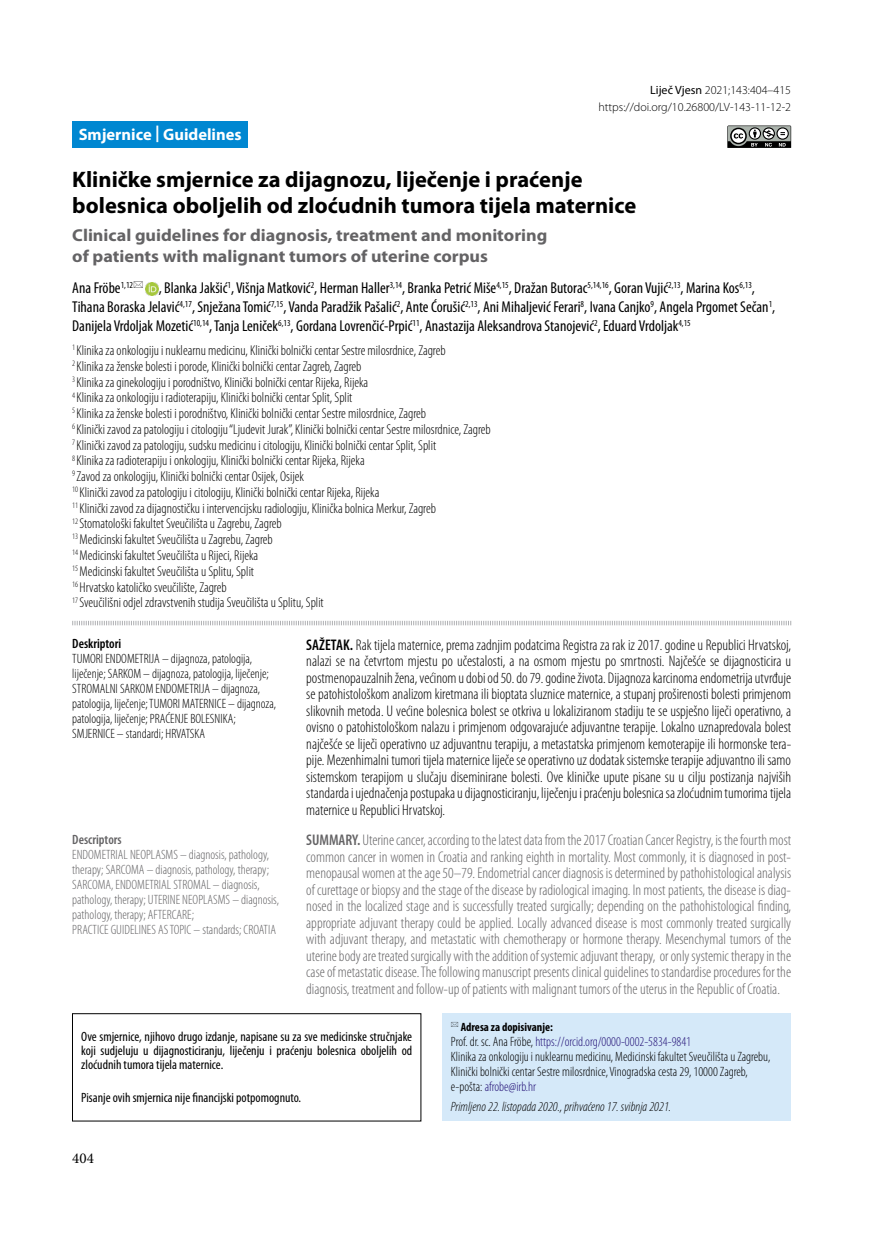
<style>
.page{position:relative;width:872px;height:1234px;background:#fff}
.page>*{position:absolute;margin:0;border:0;box-sizing:border-box;transform-origin:0 0}
.t1{font:700 22.5px/25.5px "Myriad Pro";color:#000}
.t2{font:700 17.25px/20.2px "Myriad Pro";color:#646365;scale:1.05 1}
.t3{font:700 16.5px "Myriad Pro";color:#fff}
.t4{font:condensed 15.75px/18.8px "Myriad Pro";color:#000}
.t5{font:300 condensed 15.45px/16.5px "Myriad Pro";color:#000;text-align:justify}
.t6{font:300 condensed 15.45px/16.5px "Myriad Pro";color:#646365;text-align:justify}
.t7{font:15px "Minion Pro";color:#000}
.t8{font:300 condensed 14.25px/15.8px "Myriad Pro";color:#000}
.t9{font:300 condensed 13.5px/15px "Myriad Pro";color:#000}
.t10{font:300 condensed 13.5px/15px "Myriad Pro";color:#646365}
.t11{font:condensed 13.5px/14.2px "Myriad Pro";color:#000;text-align:justify}
.t12{font:italic 300 condensed 13.5px "Myriad Pro";color:#000}
.t13{font:600 condensed 13.5px "Myriad Pro";color:#000}
.t14{font:600 condensed 13.5px "Myriad Pro";color:#646365}
.t15{font:300 12px/16.5px "Myriad Pro";color:#000;text-align:right}
.t16{font:700 condensed 12px "Myriad Pro";color:#000}
.s1{font-weight:400}
.s2{font-weight:600}
.s3{color:#231177}
</style>
<div class="page">
<svg style="left:727px;top:125px;width:64px;height:23px"></svg>
<div style="left:442px;top:1013px;width:349px;height:107px;background:#d5e9f9"></div>
<div style="left:72px;top:1013px;width:349px;height:107px;border:1px solid #000"></div>
<div style="left:72px;top:121px;width:176px;height:27px;background:#0087d1"></div>
<svg style="left:72px;top:620px;width:719px;height:6px"></svg>
<svg style="left:145px;top:282px;width:14px;height:13px"></svg>
<p class="t3" style="left:79px;top:123px;width:164px">Smjernice | Guidelines</p>
<p class="t15" style="left:598px;top:82px;width:194px"><span class="s1">Liječ Vjesn</span> 2021;143:404–415 https://doi.org/10.26800/LV-143-11-12-2</p>
<h1 class="t1" style="left:72px;top:166px;width:565px">Kliničke smjernice za dijagnozu, liječenje i praćenje bolesnica oboljelih od zloćudnih tumora tijela maternice</h1>
<p class="t2" style="left:72px;top:225px;width:454px">Clinical guidelines for diagnosis, treatment and monitoring of patients with malignant tumors of uterine corpus</p>
<p class="t4" style="left:72px;top:278px;width:62px">Ana Fröbe<sup>1,12</sup></p>
<p class="t4" style="left:72px;top:278px;width:704px;text-indent:86px">, Blanka Jakšić<sup>1</sup>, Višnja Matković<sup>2</sup>, Herman Haller<sup>3,14</sup>, Branka Petrić Miše<sup>4,15</sup>, Dražan Butorac<sup>5,14,16</sup>, Goran Vujić<sup>2,13</sup>, Marina Kos<sup>6,13</sup>,<br>Tihana Boraska Jelavić<sup>4,17</sup>, Snježana Tomić<sup>7,15</sup>, Vanda Paradžik Pašalić<sup>2</sup>, Ante Ćorušić<sup>2,13</sup>, Ani Mihaljević Ferari<sup>8</sup>, Ivana Canjko<sup>9</sup>, Angela Prgomet Sečan<sup>1</sup>,<br>Danijela Vrdoljak Mozetić<sup>10,14</sup>, Tanja Leniček<sup>6,13</sup>, Gordana Lovrenčić-Prpić<sup>11</sup>, Anastazija Aleksandrova Stanojević<sup>2</sup>, Eduard Vrdoljak<sup>4,15</sup></p>
<p class="t8" style="left:72px;top:342px;width:420px"><sup>1</sup> Klinika za onkologiju i nuklearnu medicinu, Klinički bolnički centar Sestre milosrdnice, Zagreb<br><sup>2</sup> Klinika za ženske bolesti i porode, Klinički bolnički centar Zagreb, Zagreb<br><sup>3</sup> Klinika za ginekologiju i porodništvo, Klinički bolnički centar Rijeka, Rijeka<br><sup>4</sup> Klinika za onkologiju i radioterapiju, Klinički bolnički centar Split, Split<br><sup>5</sup> Klinika za ženske bolesti i porodništvo, Klinički bolnički centar Sestre milosrdnice, Zagreb<br><sup>6</sup> Klinički zavod za patologiju i citologiju “Ljudevit Jurak”, Klinički bolnički centar Sestre milosrdnice, Zagreb <sup>7</sup> Klinički zavod za patologiju, sudsku medicinu i citologiju, Klinički bolnički centar Split, Split<br><sup>8</sup> Klinika za radioterapiju i onkologiju, Klinički bolnički centar Rijeka, Rijeka<br><sup>9</sup> Zavod za onkologiju, Klinički bolnički centar Osijek, Osijek<br><sup>10</sup> Klinički zavod za patologiju i citologiju, Klinički bolnički centar Rijeka, Rijeka<br><sup>11</sup> Klinički zavod za dijagnostičku i intervencijsku radiologiju, Klinička bolnica Merkur, Zagreb<br><sup>12</sup> Stomatološki fakultet Sveučilišta u Zagrebu, Zagreb<br><sup>13</sup> Medicinski fakultet Sveučilišta u Zagrebu, Zagreb<br><sup>14</sup> Medicinski fakultet Sveučilišta u Rijeci, Rijeka<br><sup>15</sup> Medicinski fakultet Sveučilišta u Splitu, Split<br><sup>16</sup> Hrvatsko katoličko sveučilište, Zagreb<br><sup>17</sup> Sveučilišni odjel zdravstvenih studija Sveučilišta u Splitu, Split</p>
<p class="t13" style="left:72px;top:635px;width:50px">Deskriptori</p>
<p class="t9" style="left:72px;top:651px;width:205px">TUMORI ENDOMETRIJA – dijagnoza, patologija, liječenje; SARKOM – dijagnoza, patologija, liječenje; STROMALNI SARKOM ENDOMETRIJA – dijagnoza, patologija, liječenje; TUMORI MATERNICE – dijagnoza, patologija, liječenje; PRAĆENJE BOLESNIKA; SMJERNICE – standardi; HRVATSKA</p>
<p class="t14" style="left:72px;top:830px;width:51px">Descriptors</p>
<p class="t10" style="left:72px;top:846px;width:208px">ENDOMETRIAL NEOPLASMS – diagnosis, pathology, therapy; SARCOMA – diagnosis, pathology, therapy; SARCOMA, ENDOMETRIAL STROMAL – diagnosis, pathology, therapy; UTERINE NEOPLASMS – diagnosis, pathology, therapy; AFTERCARE;<br>PRACTICE GUIDELINES AS TOPIC – standards; CROATIA</p>
<p class="t5" style="left:306px;top:636px;width:486px"><span class="s2">SAŽETAK.</span> Rak tijela maternice, prema zadnjim podatcima Registra za rak iz 2017. godine u Republici Hrvatskoj, nalazi se na četvrtom mjestu po učestalosti, a na osmom mjestu po smrtnosti. Najčešće se dijagnosticira u postmenopauzalnih žena, većinom u dobi od 50. do 79. godine života. Dijagnoza karcinoma endometrija utvrđuje se patohistološkom analizom kiretmana ili bioptata sluznice maternice, a stupanj proširenosti bolesti primjenom slikovnih metoda. U većine bolesnica bolest se otkriva u lokaliziranom stadiju te se uspješno liječi operativno, a ovisno o patohistološkom nalazu i primjenom odgovarajuće adjuvantne terapije. Lokalno uznapredovala bolest najčešće se liječi operativno uz adjuvantnu terapiju, a metastatska primjenom kemoterapije ili hormonske tera&shy;pije. Mezenhimalni tumori tijela maternice liječe se operativno uz dodatak sistemske terapije adjuvantno ili samo sistemskom terapijom u slučaju diseminirane bolesti. Ove kliničke upute pisane su u cilju postizanja najviših standarda i ujednačenja postupaka u dijagnosticiranju, liječenju i praćenju bolesnica sa zloćudnim tumorima tijela maternice u Republici Hrvatskoj.</p>
<p class="t6" style="left:306px;top:831px;width:486px"><span class="s2">SUMMARY.</span> Uterine cancer, according to the latest data from the 2017 Croatian Cancer Registry, is the fourth most common cancer in women in Croatia and ranking eighth in mortality. Most commonly, it is diagnosed in post&shy;menopausal women at the age 50–79. Endometrial cancer diagnosis is determined by pathohistological analysis of curettage or biopsy and the stage of the disease by radiological imaging. In most patients, the disease is diag&shy;nosed in the localized stage and is successfully treated surgically; depending on the pathohistological finding, appropriate adjuvant therapy could be applied. Locally advanced disease is most commonly treated surgically with adjuvant therapy, and metastatic with chemotherapy or hormone therapy. Mesenchymal tumors of the uterine body are treated surgically with the addition of systemic adjuvant therapy, or only systemic therapy in the case of metastatic disease. The following manuscript presents clinical guidelines to standardise procedures for the diagnosis, treatment and follow-up of patients with malignant tumors of the uterus in the Republic of Croatia.</p>
<p class="t11" style="left:81px;top:1028px;width:332px">Ove smjernice, njihovo drugo izdanje, napisane su za sve medicinske stručnjake koji sudjeluju u dijagnosticiranju, liječenju i praćenju bolesnica oboljelih od zloćudnih tumora tijela maternice.</p>
<p class="t11" style="left:81px;top:1089px;width:221px">Pisanje ovih smjernica nije financijski potpomognuto.</p>
<p class="t7" style="left:72px;top:1147px;width:23px">404</p>
<p class="t16" style="left:461px;top:1019px;width:94px">Adresa za dopisivanje:</p>
<p class="t9" style="left:451px;top:1033px;width:321px">Prof. dr. sc. Ana Fröbe, <span class="s3">https://orcid.org/0000-0002-5834-9841<br></span>Klinika za onkologiju i nuklearnu medicinu, Medicinski fakultet Sveučilišta u Zagrebu, Klinički bolnički centar Sestre milosrdnice, Vinogradska cesta 29, 10000 Zagreb, e-pošta: <span class="s3">afrobe@irb.hr</span></p>
<p class="t12" style="left:451px;top:1097px;width:222px">Primljeno 22. listopada 2020., prihvaćeno 17. svibnja 2021.</p>
</div>
